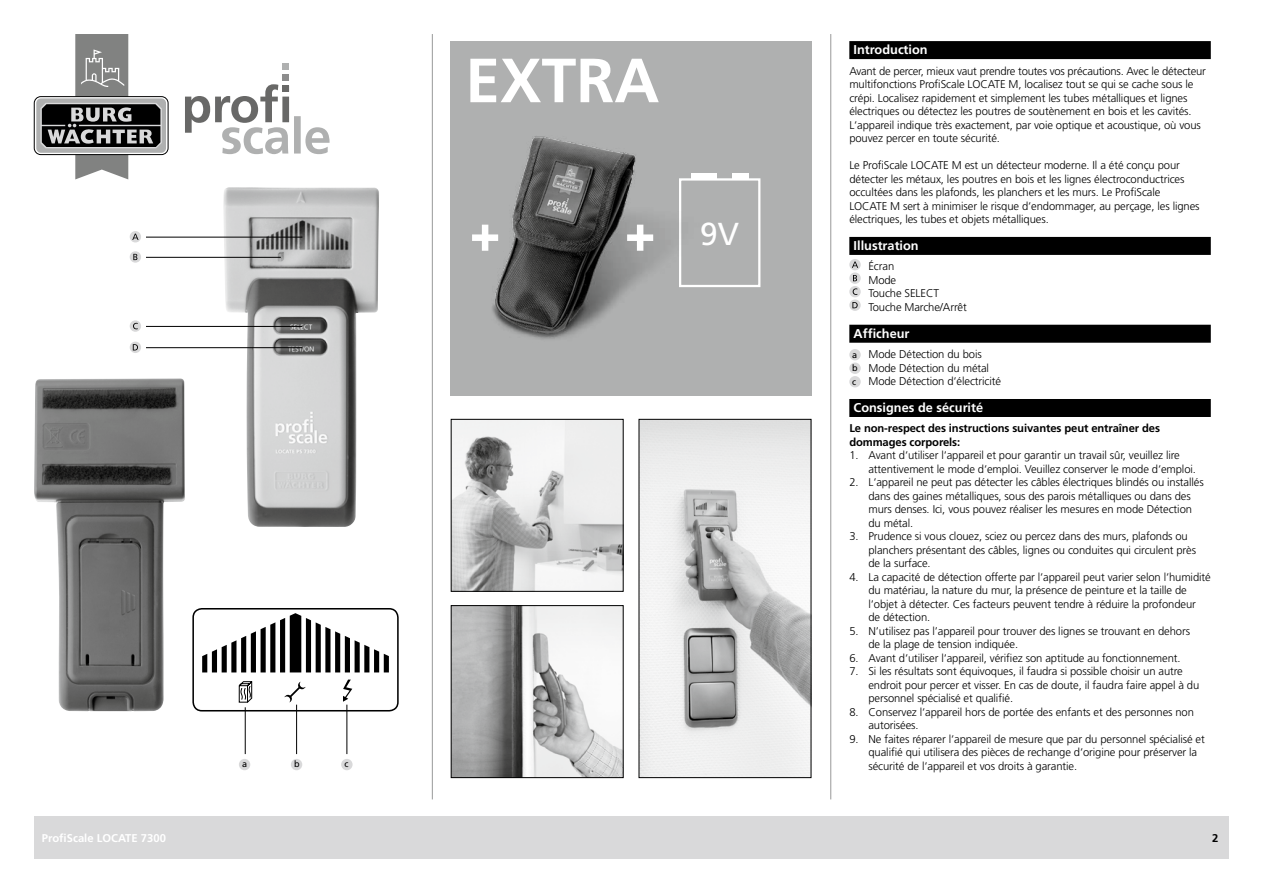
<style>
.page{position:relative;width:1263px;height:893px;background:#fff}
.page>*{position:absolute;margin:0;border:0;box-sizing:border-box;transform-origin:0 0}
.t1{font:700 62.4px "Frutiger";color:#fff}
.t2{font:900 51.6px "Frutiger";color:#fff}
.t3{font:31.8px "Frutiger";color:#fff}
.t4{font:700 12.75px "Frutiger";color:#fff}
.t5{font:300 11.25px/13.5px "Frutiger";letter-spacing:-.01em;color:#000}
.t6{font:700 11.25px/13.5px "Frutiger";letter-spacing:-.01em;color:#000}
.t7{font:700 11.25px "Frutiger";color:#fff}
.t8{font:9px "Frutiger";color:#000}
.s1{font-weight:900;font-size:51.6px}
.s2{font-weight:400;font-size:9px}
</style>
<div class="page">
<hr style="left:432px;top:34px;width:1px;height:765px;background:#989999">
<hr style="left:830px;top:34px;width:1px;height:765px;background:#989999">
<div style="left:34px;top:816px;width:1195px;height:43px;background:#d9d9da"></div>
<div style="left:34px;top:96px;width:134px;height:59px;border:1px solid #000;border-radius:7px"></div>
<div style="left:36px;top:98px;width:130px;height:55px;background:#afb0b0;border-radius:5px"></div>
<svg style="left:40px;top:34px;width:122px;height:145px"></svg>
<div style="left:282px;top:75px;width:7px;height:6px;background:#8d8d8d"></div>
<div style="left:282px;top:63px;width:7px;height:7px;background:#afb0b0"></div>
<svg style="left:185px;top:84px;width:145px;height:70px"></svg>
<img style="left:223px;top:187px;width:156px;height:340px">
<hr style="left:146px;top:237px;width:156px;height:1px;background:#000">
<hr style="left:146px;top:257px;width:135px;height:1px;background:#000">
<hr style="left:146px;top:326px;width:156px;height:1px;background:#000">
<hr style="left:146px;top:347px;width:156px;height:1px;background:#000">
<div style="left:130px;top:231px;width:11px;height:11px;background:#d9d9da;border-radius:50%"></div>
<svg style="left:132px;top:234px;width:7px;height:6px"></svg>
<svg style="left:130px;top:251px;width:11px;height:12px"></svg>
<svg style="left:133px;top:254px;width:4px;height:6px"></svg>
<div style="left:130px;top:320px;width:11px;height:12px;background:#d9d9da;border-radius:50%"></div>
<svg style="left:133px;top:323px;width:5px;height:6px"></svg>
<svg style="left:130px;top:342px;width:11px;height:11px"></svg>
<svg style="left:133px;top:344px;width:5px;height:6px"></svg>
<img style="left:34px;top:378px;width:151px;height:333px">
<div style="left:192px;top:608px;width:207px;height:103px;border:2px solid #000;border-radius:9px"></div>
<svg style="left:202px;top:613px;width:187px;height:59px"></svg>
<svg style="left:343px;top:680px;width:9px;height:22px"></svg>
<svg style="left:238px;top:681px;width:15px;height:22px"></svg>
<svg style="left:284px;top:682px;width:22px;height:20px"></svg>
<div style="left:239px;top:759px;width:11px;height:11px;background:#d9d9da;border-radius:50%"></div>
<hr style="left:245px;top:707px;width:1px;height:47px;background:#000">
<div style="left:291px;top:759px;width:11px;height:11px;background:#d9d9da;border-radius:50%"></div>
<hr style="left:296px;top:705px;width:1px;height:49px;background:#000">
<div style="left:341px;top:759px;width:12px;height:11px;background:#d9d9da;border-radius:50%"></div>
<hr style="left:346px;top:705px;width:1px;height:49px;background:#000">
<div style="left:849px;top:41px;width:362px;height:18px;background:#000"></div>
<div style="left:849px;top:237px;width:362px;height:18px;background:#000"></div>
<div style="left:849px;top:325px;width:362px;height:18px;background:#000"></div>
<div style="left:849px;top:399px;width:362px;height:18px;background:#000"></div>
<div style="left:849px;top:259px;width:12px;height:11px;background:#d9d9da;border-radius:50%"></div>
<svg style="left:852px;top:261px;width:6px;height:7px"></svg>
<div style="left:849px;top:272px;width:12px;height:12px;background:#d9d9da;border-radius:50%"></div>
<svg style="left:853px;top:275px;width:4px;height:6px"></svg>
<div style="left:849px;top:286px;width:12px;height:11px;background:#d9d9da;border-radius:50%"></div>
<svg style="left:853px;top:288px;width:4px;height:7px"></svg>
<svg style="left:849px;top:299px;width:12px;height:12px"></svg>
<svg style="left:852px;top:302px;width:6px;height:6px"></svg>
<div style="left:849px;top:349px;width:12px;height:11px;background:#d9d9da;border-radius:50%"></div>
<div style="left:849px;top:363px;width:12px;height:11px;background:#d9d9da;border-radius:50%"></div>
<div style="left:849px;top:376px;width:12px;height:11px;background:#d9d9da;border-radius:50%"></div>
<div style="left:451px;top:41px;width:361px;height:354px;background:#afb0b0"></div>
<div style="left:679px;top:178px;width:81px;height:109px;border:2px solid #fff"></div>
<div style="left:732px;top:174px;width:16px;height:5px;background:#fff"></div>
<div style="left:691px;top:174px;width:26px;height:5px;background:#fff"></div>
<img style="left:453px;top:607px;width:169px;height:169px">
<div style="left:451px;top:605px;width:173px;height:173px;border:1px solid #000"></div>
<img style="left:453px;top:421px;width:169px;height:169px">
<div style="left:451px;top:419px;width:173px;height:173px;border:1px solid #000"></div>
<img style="left:641px;top:421px;width:168px;height:355px">
<div style="left:639px;top:419px;width:172px;height:359px;border:1px solid #000"></div>
<img style="left:492px;top:136px;width:210px;height:203px">
<p class="t8" style="left:242px;top:759px;width:7px">a</p>
<p class="t8" style="left:294px;top:759px;width:7px">b</p>
<p class="t8" style="left:344px;top:759px;width:6px">c</p>
<h1 class="t1" style="left:465px;top:44px;width:195px">EXTRA</h1>
<h2 class="t2" style="left:470px;top:202px;width:32px">+</h2>
<h3 class="t3" style="left:625px;top:215px;width:116px"><span class="s1">+</span> 9V</h3>
<p class="t4" style="left:853px;top:42px;width:76px">Introduction</p>
<p class="t5" style="left:849px;top:64px;width:358px">Avant de percer, mieux vaut prendre toutes vos précautions. Avec le détecteur multifonctions ProfiScale LOCATE M, localisez tout se qui se cache sous le crépi. Localisez rapidement et simplement les tubes métalliques et lignes électriques ou détectez les poutres de soutènement en bois et les cavités.<br>L‘appareil indique très exactement, par voie optique et acoustique, où vous pouvez percer en toute sécurité.</p>
<p class="t5" style="left:849px;top:158px;width:352px">Le ProfiScale LOCATE M est un détecteur moderne. Il a été conçu pour détecter les métaux, les poutres en bois et les lignes électroconductrices occultées dans les plafonds, les planchers et les murs. Le ProfiScale LOCATE M sert à minimiser le risque d‘endommager, au perçage, les lignes électriques, les tubes et objets métalliques.</p>
<p class="t4" style="left:853px;top:238px;width:67px">Illustration</p>
<p class="t5" style="left:868px;top:260px;width:100px">Écran<br>Mode<br>Touche SELECT<br>Touche Marche/Arrêt</p>
<p class="t4" style="left:853px;top:326px;width:57px">Afficheur</p>
<p class="t5" style="left:852px;top:347px;width:150px"><span class="s2">a</span> Mode Détection du bois<br><span class="s2">b</span> Mode Détection du métal<br><span class="s2">c</span> Mode Détection d‘électricité</p>
<p class="t4" style="left:853px;top:400px;width:131px">Consignes de sécurité</p>
<p class="t6" style="left:849px;top:422px;width:312px">Le non-respect des instructions suivantes peut entraîner des dommages corporels:</p>
<p class="t5" style="left:868px;top:449px;width:329px;text-indent:-19px">1. Avant d‘utiliser l‘appareil et pour garantir un travail sûr, veuillez lire attentivement le mode d‘emploi. Veuillez conserver le mode d‘emploi.</p>
<p class="t5" style="left:868px;top:476px;width:337px;text-indent:-19px">2. L‘appareil ne peut pas détecter les câbles électriques blindés ou installés dans des gaines métalliques, sous des parois métalliques ou dans des murs denses. Ici, vous pouvez réaliser les mesures en mode Détection du métal.</p>
<p class="t5" style="left:868px;top:530px;width:329px;text-indent:-19px">3. Prudence si vous clouez, sciez ou percez dans des murs, plafonds ou planchers présentant des câbles, lignes ou conduites qui circulent près de la surface.</p>
<p class="t5" style="left:868px;top:570px;width:344px;text-indent:-19px">4. La capacité de détection offerte par l‘appareil peut varier selon l‘humidité du matériau, la nature du mur, la présence de peinture et la taille de l‘objet à détecter. Ces facteurs peuvent tendre à réduire la profondeur<br>de détection.</p>
<p class="t5" style="left:868px;top:624px;width:323px;text-indent:-19px">5. N’utilisez pas l’appareil pour trouver des lignes se trouvant en dehors de la plage de tension indiquée.</p>
<p class="t5" style="left:849px;top:651px;width:333px">6. Avant d‘utiliser l‘appareil, vérifiez son aptitude au fonctionnement.</p>
<p class="t5" style="left:868px;top:665px;width:332px;text-indent:-19px">7. Si les résultats sont équivoques, il faudra si possible choisir un autre endroit pour percer et visser. En cas de doute, il faudra faire appel à du personnel spécialisé et qualifié.</p>
<p class="t5" style="left:868px;top:705px;width:327px;text-indent:-19px">8. Conservez l‘appareil hors de portée des enfants et des personnes non autorisées.</p>
<p class="t5" style="left:868px;top:732px;width:338px;text-indent:-19px">9. Ne faites réparer l‘appareil de mesure que par du personnel spécialisé et qualifié qui utilisera des pièces de rechange d‘origine pour préserver la sécurité de l‘appareil et vos droits à garantie.</p>
<p class="t7" style="left:42px;top:831px;width:125px">ProfiScale LOCATE 7300</p>
<p class="t6" style="left:1212px;top:831px;width:8px">2</p>
</div>
